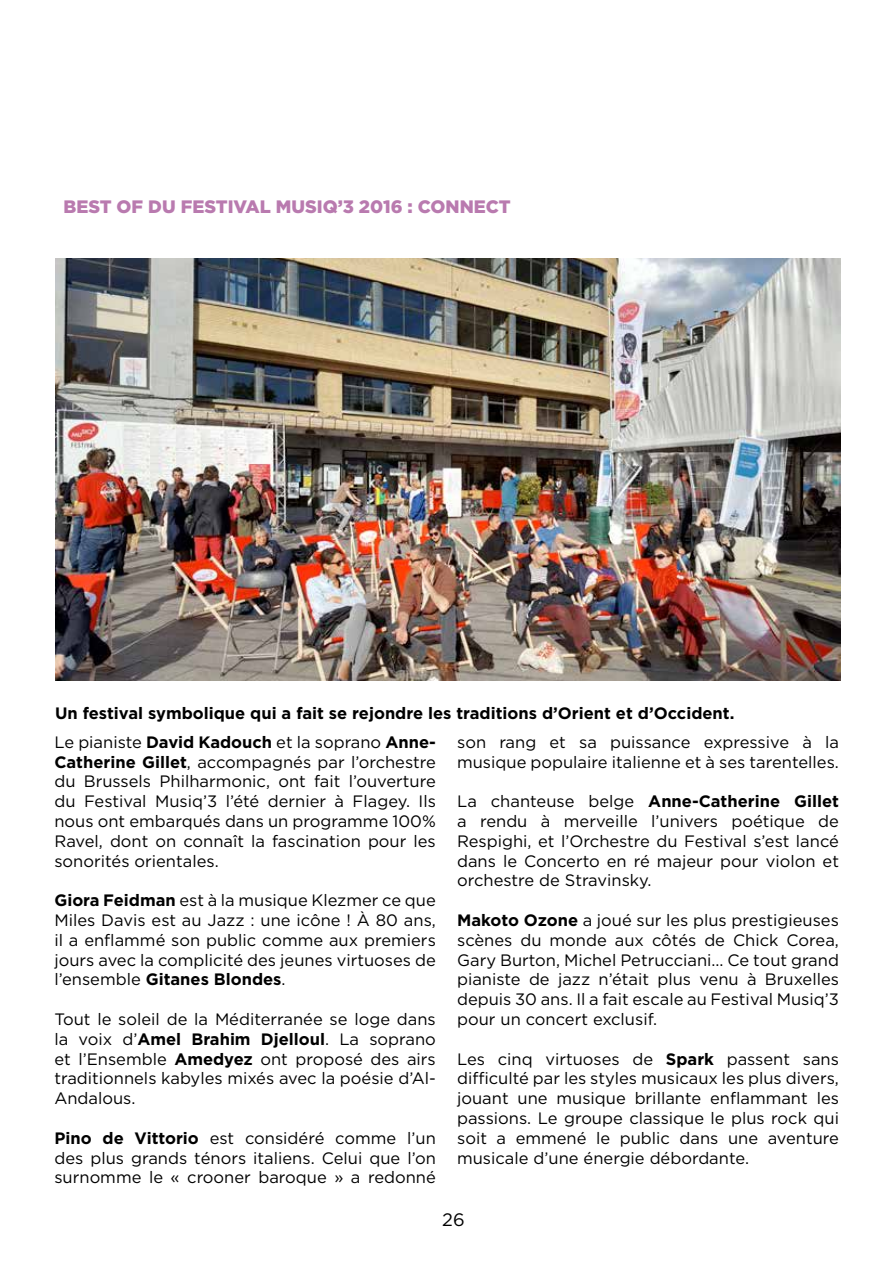
<style>
.page{position:relative;width:893px;height:1263px;background:#fff}
.page>*{position:absolute;margin:0;border:0;box-sizing:border-box;transform-origin:0 0}
.t1{font:900 18px "Gotham";color:#b97aaf}
.t2{font:18px "Gotham";color:#000}
.t3{font:16.5px/19.8px "Gotham";color:#000;text-align:justify}
.t4{font:700 16.5px "Gotham";color:#000}
.s1{font-weight:700}
</style>
<div class="page">
<img style="left:55px;top:258px;width:785px;height:422px">
<p class="t1" style="left:64px;top:194px;width:449px">BEST OF DU FESTIVAL MUSIQ’3 2016 : CONNECT</p>
<p class="t4" style="left:55px;top:702px;width:681px">Un festival symbolique qui a fait se rejondre les traditions d’Orient et d’Occident.</p>
<p class="t3" style="left:54px;top:732px;width:383px">Le pianiste <span class="s1">David Kadouch</span> et la soprano <span class="s1">Anne-Catherine Gillet</span>, accompagnés par l’orchestre du Brussels Philharmonic, ont fait l’ouverture du Festival Musiq’3 l’été dernier à Flagey. Ils nous ont embarqués dans un programme 100% Ravel, dont on connaît la fascination pour les sonorités orientales.</p>
<p class="t3" style="left:54px;top:890px;width:383px"><span class="s1">Giora Feidman</span> est à la musique Klezmer ce que Miles Davis est au Jazz : une icône ! À 80 ans, il a enflammé son public comme aux premiers jours avec la complicité des jeunes virtuoses de l’ensemble <span class="s1">Gitanes Blondes</span>.</p>
<p class="t3" style="left:54px;top:1009px;width:383px">Tout le soleil de la Méditerranée se loge dans la voix d’<span class="s1">Amel Brahim Djelloul</span>. La soprano et l’Ensemble <span class="s1">Amedyez</span> ont proposé des airs traditionnels kabyles mixés avec la poésie d’Al-Andalous.</p>
<p class="t3" style="left:54px;top:1128px;width:383px"><span class="s1">Pino de Vittorio</span> est considéré comme l’un des plus grands ténors italiens. Celui que l’on surnomme le « crooner baroque » a redonné</p>
<p class="t3" style="left:457px;top:732px;width:383px">son rang et sa puissance expressive à la musique populaire italienne et à ses tarentelles.</p>
<p class="t3" style="left:457px;top:791px;width:383px">La chanteuse belge <span class="s1">Anne-Catherine Gillet </span>a rendu à merveille l’univers poétique de Respighi, et l’Orchestre du Festival s’est lancé dans le Concerto en ré majeur pour violon et orchestre de Stravinsky.</p>
<p class="t3" style="left:457px;top:910px;width:383px"><span class="s1">Makoto Ozone</span> a joué sur les plus prestigieuses scènes du monde aux côtés de Chick Corea, Gary Burton, Michel Petrucciani... Ce tout grand pianiste de jazz n’était plus venu à Bruxelles depuis 30 ans. Il a fait escale au Festival Musiq’3 pour un concert exclusif.</p>
<p class="t3" style="left:457px;top:1048px;width:383px">Les cinq virtuoses de <span class="s1">Spark</span> passent sans difficulté par les styles musicaux les plus divers, jouant une musique brillante enflammant les passions. Le groupe classique le plus rock qui soit a emmené le public dans une aventure musicale d’une énergie débordante.</p>
<p class="t2" style="left:442px;top:1208px;width:24px">26</p>
</div>
